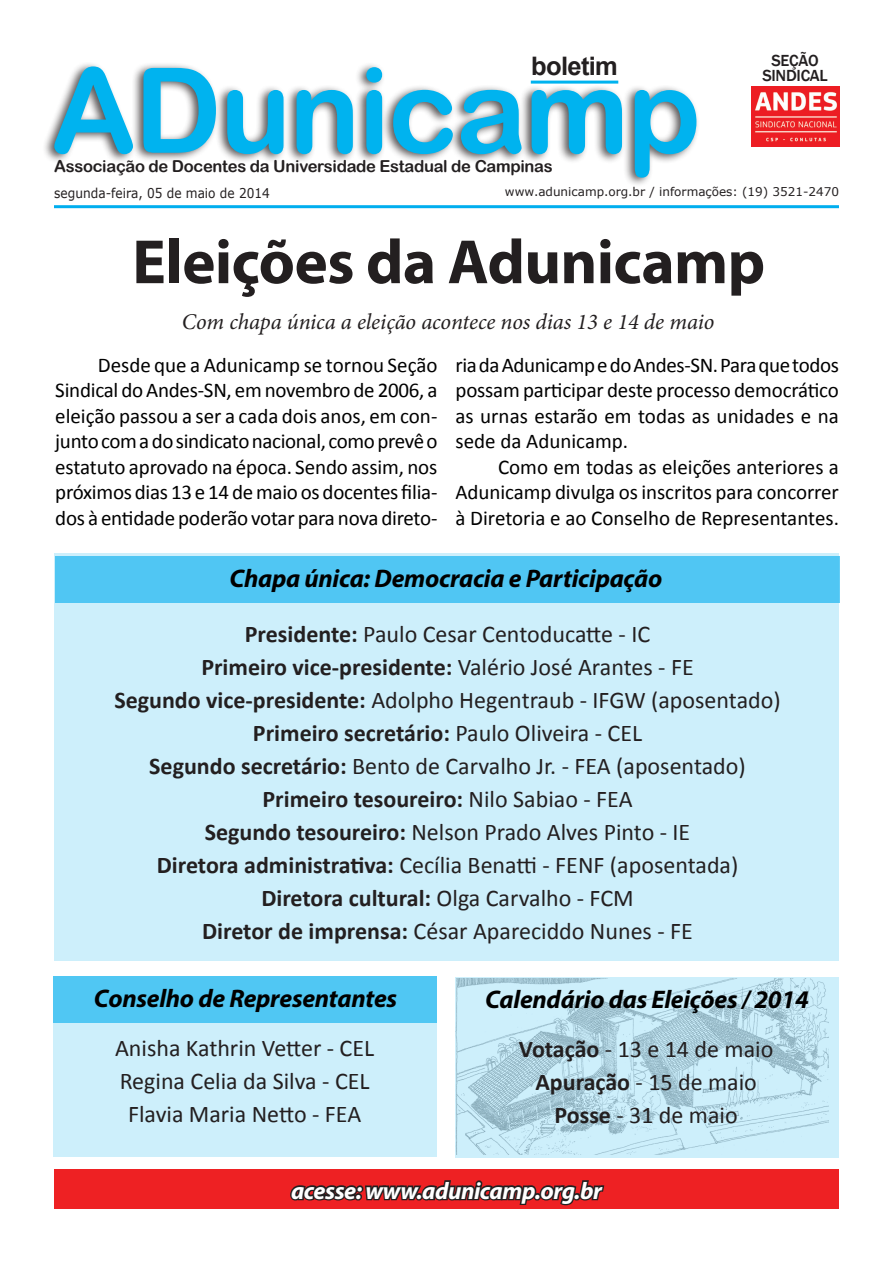
<style>
.page{position:relative;width:893px;height:1263px;background:#fff}
.page>*{position:absolute;margin:0;border:0;box-sizing:border-box;transform-origin:0 0}
.titulo36{font:118.5px "Arial Rounded MT Bold";letter-spacing:-.02em;color:#00b3ef}
.t1{font:700 63px "Myriad Pro";letter-spacing:-.01em;color:#231f20}
.t2{font:italic 700 25.5px "Myriad Pro";letter-spacing:-.01em;color:#000}
.assina{font:700 25.5px "Arial";letter-spacing:-.025em;color:#231f20}
.t3{font:24px/33px "Calibri";color:#231f20;text-align:center}
.t4{font:700 24px "Calibri";color:#231f20}
.t5{font:italic 700 24px "Myriad Pro";letter-spacing:-.02em;color:#fff}
.t6{font:italic 22.5px "Minion Pro";letter-spacing:-.005em;color:#231f20}
.t7{font:21px/25.5px "Calibri";letter-spacing:-.005em;color:#000;text-align:justify}
.Título_de_tabela{font:16.5px "Arial Rounded MT Bold";letter-spacing:-.015em;color:#231f20}
.titulo24{font:500 16.5px/15px "Franklin Gothic";letter-spacing:-.02em;color:#231f20;text-align:center}
.t8{font:13.5px "Verdana";color:#231f20;scale:.9 1}
.t9{font:12px "Verdana";color:#231f20}
.s1{font-weight:700}
.s2{font-weight:400}
</style>
<div class="page">
<div style="left:53px;top:976px;width:384px;height:180px;background:#cdeffb"></div>
<svg style="left:54px;top:554px;width:785px;height:407px;background:#beeafa"></svg>
<hr style="left:54px;top:205px;width:785px;height:3px;background:#00aeef">
<img style="left:751px;top:87px;width:89px;height:60px">
<div style="left:54px;top:976px;width:383px;height:46px;background:#50c7f3"></div>
<div style="left:54px;top:1169px;width:785px;height:40px;background:#ee2123"></div>
<svg style="left:455px;top:977px;width:383px;height:181px;background:#bde0ec"></svg>
<svg style="left:290px;top:1180px;width:315px;height:26px"></svg>
<div style="left:42px;top:61px;width:658px;height:127px;background:#231f20;opacity:.75"></div>
<hr style="left:531px;top:81px;width:87px;height:3px;background:#00b3ef">
<p class="assina" style="left:531px;top:49px;width:88px">boletim</p>
<p class="titulo36" style="left:51px;top:41px;width:651px">ADunicamp</p>
<p class="Título_de_tabela" style="left:54px;top:156px;width:500px">Associação de Docentes da Universidade Estadual de Campinas</p>
<p class="titulo24" style="left:762px;top:53px;width:67px">SEÇÃO<br>SINDICAL</p>
<p class="t8" style="left:54px;top:183px;width:241px">segunda-feira, 05 de maio de 2014</p>
<p class="t9" style="left:505px;top:183px;width:336px">www.adunicamp.org.br / informações: (19) 3521-2470</p>
<p class="t1" style="left:132px;top:221px;width:634px">Eleições da Adunicamp</p>
<p class="t6" style="left:182px;top:307px;width:534px">Com chapa única a eleição acontece nos dias 13 e 14 de maio</p>
<p class="t7" style="left:55px;top:352px;width:384px;text-indent:43px">Desde que a Adunicamp se tornou Seção Sindical do Andes-SN, em novembro de 2006, a eleição passou a ser a cada dois anos, em con&shy;junto com a do sindicato nacional, como prevê o estatuto aprovado na época. Sendo assim, nos próximos dias 13 e 14 de maio os docentes filia&shy;dos à entidade poderão votar para nova direto-</p>
<p class="t7" style="left:455px;top:352px;width:385px">ria da Adunicamp e do Andes-SN. Para que todos possam participar deste processo democrático as urnas estarão em todas as unidades e na sede da Adunicamp.</p>
<p class="t7" style="left:455px;top:454px;width:385px;text-indent:43px">Como em todas as eleições anteriores a Adunicamp divulga os inscritos para concorrer à Diretoria e ao Conselho de Representantes.</p>
<p class="t2" style="left:229px;top:562px;width:434px">Chapa única: Democracia e Participação</p>
<p class="t3" style="left:245px;top:618px;width:407px"><span class="s1">Presidente:</span> Paulo Cesar Centoducatte - IC</p>
<p class="t4" style="left:201px;top:652px;width:494px">Primeiro vice-presidente: <span class="s2">Valério José Arantes - FE</span></p>
<p class="t3" style="left:114px;top:684px;width:668px"><span class="s1">Segundo vice-presidente:</span> Adolpho Hegentraub - IFGW (aposentado)<br><span class="s1">Primeiro secretário:</span> Paulo Oliveira - CEL</p>
<p class="t3" style="left:149px;top:750px;width:598px"><span class="s1">Segundo secretário:</span> Bento de Carvalho Jr. - FEA (aposentado)</p>
<p class="t4" style="left:262px;top:784px;width:372px">Primeiro tesoureiro: <span class="s2">Nilo Sabiao - FEA</span></p>
<p class="t3" style="left:205px;top:816px;width:487px"><span class="s1">Segundo tesoureiro:</span> Nelson Prado Alves Pinto - IE</p>
<p class="t3" style="left:157px;top:849px;width:583px"><span class="s1">Diretora administrativa:</span> Cecília Benatti - FENF (aposentada)</p>
<p class="t4" style="left:261px;top:883px;width:374px">Diretora cultural: <span class="s2">Olga Carvalho - FCM</span></p>
<p class="t3" style="left:202px;top:915px;width:492px"><span class="s1">Diretor de imprensa:</span> César Apareciddo Nunes - FE</p>
<p class="t2" style="left:94px;top:982px;width:305px">Conselho de Representantes</p>
<p class="t3" style="left:115px;top:1031px;width:261px">Anisha Kathrin Vetter - CEL</p>
<p class="t3" style="left:120px;top:1064px;width:251px">Regina Celia da Silva - CEL</p>
<p class="t3" style="left:128px;top:1097px;width:235px">Flavia Maria Netto - FEA</p>
<p class="t2" style="left:485px;top:983px;width:325px">Calendário das Eleições / 2014</p>
<p class="t3" style="left:519px;top:1032px;width:256px"><span class="s1">Votação</span> - 13 e 14 de maio<br><span class="s1">Apuração</span> - 15 de maio</p>
<p class="t3" style="left:554px;top:1098px;width:185px"><span class="s1">Posse</span> - 31 de maio</p>
<p class="t5" style="left:291px;top:1175px;width:312px">acesse: www.adunicamp.org.br</p>
</div>
